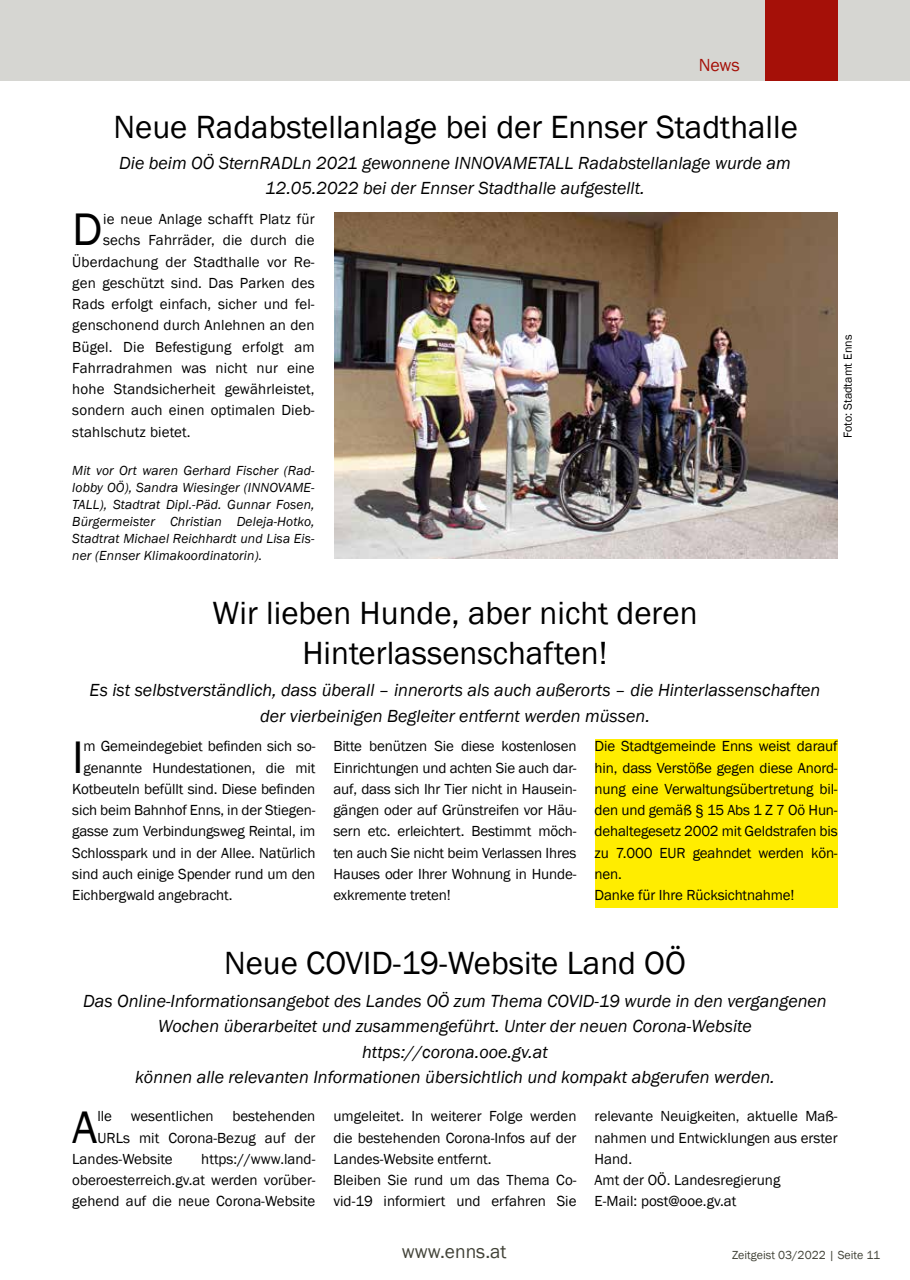
<style>
.page{position:relative;width:910px;height:1280px;background:#fff}
.page>*{position:absolute;margin:0;border:0;box-sizing:border-box;transform-origin:0 0}
.t1{font:46.95px "Franklin Gothic";color:#000}
.t2{font:33px/39.6px "Franklin Gothic";color:#000;text-align:center}
.t3{font:19.5px "Franklin Gothic";color:#414237}
.t4{font:italic 18px/25.5px "Franklin Gothic";color:#000;text-align:center}
.t5{font:18px "Franklin Gothic";color:#a51008}
.t6{font:15px/21.3px "Franklin Gothic";color:#000}
.t7{font:italic 13.5px/17px "Franklin Gothic";letter-spacing:.01em;color:#000;text-align:justify}
.t8{font:12px "Franklin Gothic";color:#414237}
.t9{font:12px "Franklin Gothic";color:#000}
</style>
<div class="page">
<div style="left:0;top:0;width:910px;height:81px;background:#d6d6d2"></div>
<div style="left:765px;top:0;width:73px;height:81px;background:#a51008"></div>
<div style="left:595px;top:739px;width:243px;height:168px;background:#ffed00"></div>
<img style="left:334px;top:213px;width:504px;height:345px">
<p class="t5" style="left:699px;top:54px;width:43px">News</p>
<h2 class="t2" style="left:114px;top:108px;width:686px">Neue Radabstellanlage bei der Ennser Stadthalle</h2>
<p class="t4" style="left:119px;top:150px;width:673px">Die beim OÖ SternRADLn 2021 gewonnene INNOVAMETALL Radabstellanlage wurde am<br>12.05.2022 bei der Ennser Stadthalle aufgestellt.</p>
<h1 class="t1" style="left:72px;top:201px;width:32px">D</h1>
<p class="t6" style="left:103px;top:209px;width:213px">ie neue Anlage schafft Platz für</p>
<p class="t6" style="left:103px;top:230px;width:213px">sechs Fahrräder, die durch die</p>
<p class="t6" style="left:72px;top:251px;width:244px">Überdachung der Stadthalle vor Re-</p>
<p class="t6" style="left:72px;top:273px;width:244px">gen geschützt sind. Das Parken des</p>
<p class="t6" style="left:72px;top:294px;width:244px">Rads erfolgt einfach, sicher und fel-</p>
<p class="t6" style="left:72px;top:315px;width:244px">genschonend durch Anlehnen an den</p>
<p class="t6" style="left:72px;top:336px;width:244px">Bügel. Die Befestigung erfolgt am</p>
<p class="t6" style="left:72px;top:358px;width:244px">Fahrradrahmen was nicht nur eine</p>
<p class="t6" style="left:72px;top:379px;width:244px">hohe Standsicherheit gewährleistet,</p>
<p class="t6" style="left:72px;top:400px;width:244px">sondern auch einen optimalen Dieb-</p>
<p class="t6" style="left:72px;top:421px;width:120px">stahlschutz bietet.</p>
<p class="t7" style="left:72px;top:462px;width:244px">Mit vor Ort waren Gerhard Fischer (Rad&shy;lobby OÖ), Sandra Wiesinger (INNOVAME-TALL), Stadtrat Dipl.-Päd. Gunnar Fosen, Bürgermeister Christian Deleja-Hotko, Stadtrat Michael Reichhardt und Lisa Eis&shy;ner (Ennser Klimakoordinatorin).</p>
<h2 class="t2" style="left:213px;top:594px;width:487px">Wir lieben Hunde, aber nicht deren<br>Hinterlassenschaften!</h2>
<p class="t4" style="left:90px;top:678px;width:732px">Es ist selbstverständlich, dass überall – innerorts als auch außerorts – die Hinterlassenschaften der vierbeinigen Begleiter entfernt werden müssen.</p>
<p class="t9" style="left:840px;top:438px;width:104px;rotate:-90deg">Foto: Stadtamt Enns</p>
<h1 class="t1" style="left:72px;top:728px;width:13px">I</h1>
<p class="t6" style="left:84px;top:736px;width:233px">m Gemeindegebiet befinden sich so-</p>
<p class="t6" style="left:84px;top:757px;width:233px">genannte Hundestationen, die mit</p>
<p class="t6" style="left:72px;top:779px;width:245px">Kotbeuteln befüllt sind. Diese befinden</p>
<p class="t6" style="left:72px;top:800px;width:245px">sich beim Bahnhof Enns, in der Stiegen-</p>
<p class="t6" style="left:72px;top:821px;width:245px">gasse zum Verbindungsweg Reintal, im</p>
<p class="t6" style="left:72px;top:842px;width:245px">Schlosspark und in der Allee. Natürlich</p>
<p class="t6" style="left:72px;top:864px;width:245px">sind auch einige Spender rund um den</p>
<p class="t6" style="left:72px;top:885px;width:162px">Eichbergwald angebracht.</p>
<p class="t6" style="left:333px;top:736px;width:245px;text-align:justify">Bitte benützen Sie diese kostenlosen Einrichtungen und achten Sie auch dar&shy;auf, dass sich Ihr Tier nicht in Hausein&shy;gängen oder auf Grünstreifen vor Häu&shy;sern etc. erleichtert. Bestimmt möch&shy;ten auch Sie nicht beim Verlassen Ihres Hauses oder Ihrer Wohnung in Hunde&shy;exkremente treten!</p>
<p class="t6" style="left:595px;top:736px;width:245px">Die Stadtgemeinde Enns weist darauf hin, dass Verstöße gegen diese Anord&shy;nung eine Verwaltungsübertretung bil&shy;den und gemäß § 15 Abs 1 Z 7 Oö Hun&shy;dehaltegesetz 2002 mit Geldstrafen bis zu 7.000 EUR geahndet werden kön&shy;nen.<br>Danke für Ihre Rücksichtnahme!</p>
<h2 class="t2" style="left:224px;top:944px;width:463px">Neue COVID-19-Website Land OÖ</h2>
<p class="t4" style="left:83px;top:988px;width:745px">Das Online-Informationsangebot des Landes OÖ zum Thema COVID-19 wurde in den vergangenen Wochen überarbeitet und zusammengeführt. Unter der neuen Corona-Website https://corona.ooe.gv.at<br>können alle relevanten Informationen übersichtlich und kompakt abgerufen werden.</p>
<h1 class="t1" style="left:72px;top:1098px;width:27px">A</h1>
<p class="t6" style="left:97px;top:1106px;width:220px">lle wesentlichen bestehenden</p>
<p class="t6" style="left:333px;top:1106px;width:245px">umgeleitet. In weiterer Folge werden die bestehenden Corona-Infos auf der Landes-Website entfernt.<br>Bleiben Sie rund um das Thema Co&shy;vid-19 informiert und erfahren Sie</p>
<p class="t6" style="left:595px;top:1106px;width:245px">relevante Neuigkeiten, aktuelle Maß&shy;nahmen und Entwicklungen aus erster<br>Hand.<br>Amt der OÖ. Landesregierung<br>E-Mail: post@ooe.gv.at</p>
<p class="t6" style="left:97px;top:1127px;width:220px">URLs mit Corona-Bezug auf der</p>
<p class="t6" style="left:72px;top:1148px;width:102px">Landes-Website</p>
<p class="t6" style="left:72px;top:1148px;width:245px;text-align:justify;text-indent:129px">https://www.land&shy;oberoesterreich.gv.at werden vorüber&shy;gehend auf die neue Corona-Website</p>
<h3 class="t3" style="left:402px;top:1239px;width:106px">www.enns.at</h3>
<p class="t8" style="left:732px;top:1247px;width:150px">Zeitgeist 03/2022 | Seite 11</p>
</div>
